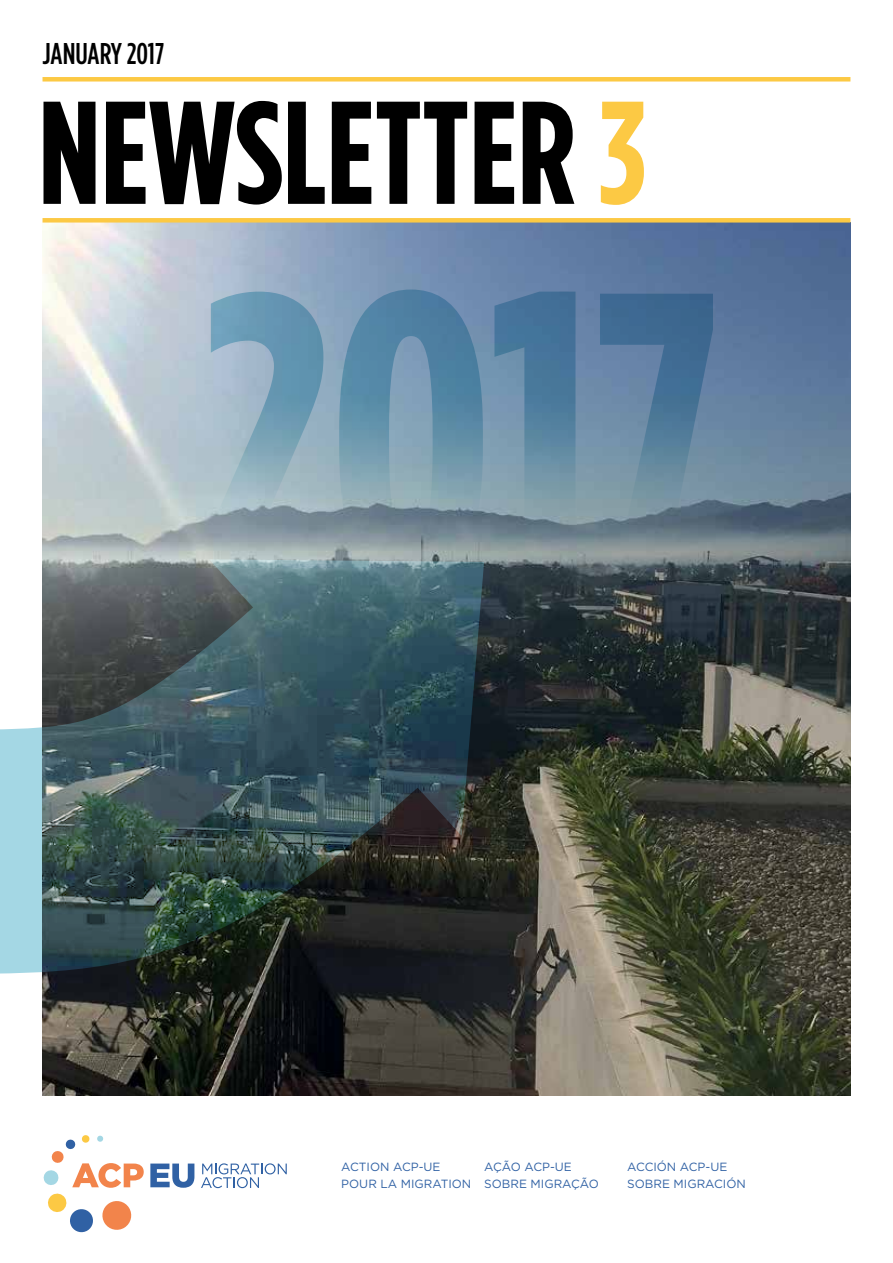
<style>
.page{position:relative;width:893px;height:1263px;background:#fff}
.page>*{position:absolute;margin:0;border:0;box-sizing:border-box;transform-origin:0 0}
.t1{font:700 145.95px "Gotham Condensed";color:#000}
.t2{font:500 30px "Gotham Condensed";color:#000}
.t3{font:11.85px/16.4px "Gotham";color:#3061a4}
.s1{color:#fcc944}
</style>
<div class="page">
<img style="left:43px;top:223px;width:807px;height:873px">
<img style="left:0;top:453px;width:512px;height:628px">
<svg style="left:209px;top:559px;width:275px;height:277px;background:#3b5760"></svg>
<svg style="left:205px;top:290px;width:508px;height:254px;background:#7192a9"></svg>
<svg style="left:43px;top:1135px;width:101px;height:98px"></svg>
<svg style="left:150px;top:1163px;width:44px;height:25px"></svg>
<svg style="left:201px;top:1163px;width:86px;height:25px"></svg>
<div style="left:43px;top:77px;width:807px;height:5px;background:#fcc944"></div>
<div style="left:43px;top:218px;width:807px;height:5px;background:#fcc944"></div>
<h2 class="t2" style="left:43px;top:37px;width:123px">JANUARY 2017</h2>
<h1 class="t1" style="left:38px;top:71px;width:610px">NEWSLETTER <span class="s1">3</span></h1>
<p class="t3" style="left:341px;top:1159px;width:132px">ACTION ACP-UE<br>POUR LA MIGRATION</p>
<p class="t3" style="left:484px;top:1159px;width:116px">AÇÃO ACP-UE<br>SOBRE MIGRAÇÃO</p>
<p class="t3" style="left:627px;top:1159px;width:120px">ACCIÓN ACP-UE<br>SOBRE MIGRACIÓN</p>
</div>
